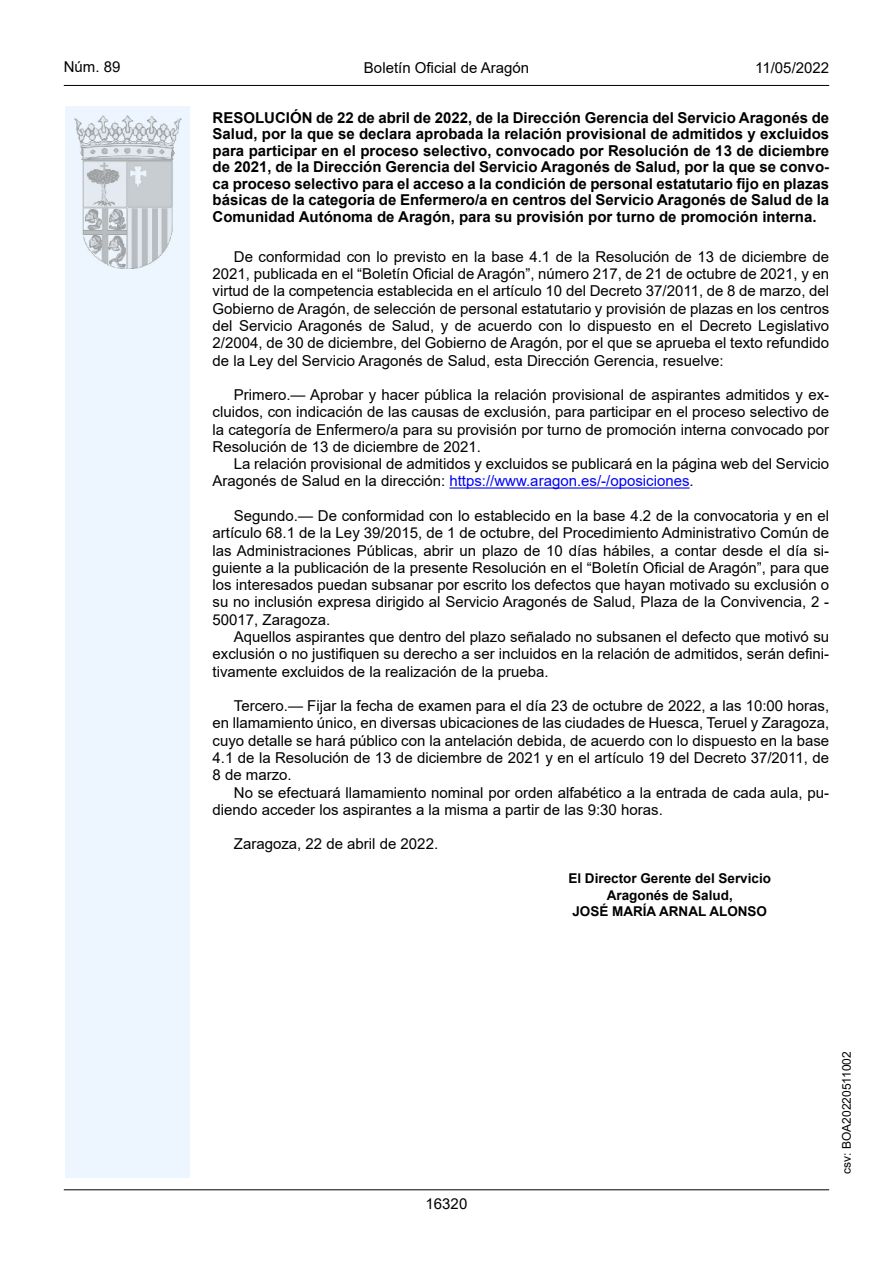
<style>
.page{position:relative;width:893px;height:1263px;background:#fff}
.page>*{position:absolute;margin:0;border:0;box-sizing:border-box;transform-origin:0 0}
.inicio_de_parrafo{font:15px/17.2px "Arial";color:#000;text-align:justify}
.Titulo_text{font:15px/16.5px "Arial Bold MT2";color:#000;text-align:justify}
.estilo_head-c{font:15px "Arial";color:#000}
.estilo_head-d{font:15px "Arial MT2";color:#000}
.estilo_head-i{font:15px "Arial MT2";color:#000}
.numero_pagina{font:15px "Arial MT2";color:#000}
.firma_der{font:13.5px "Arial Bold MT2";color:#000}
.estilo_head-i-2{font:12px "Arial MT2";color:#000}
.s1{font-family:"Arial";font-weight:700}
.s2{color:#0000fa}
.s3{font-family:"Arial MT2"}
</style>
<div class="page">
<div style="left:65px;top:106px;width:125px;height:1072px;background:#edf6fe"></div>
<img style="left:75px;top:115px;width:106px;height:153px">
<hr style="left:64px;top:85px;width:765px;height:1px;background:#000">
<hr style="left:64px;top:1189px;width:765px;height:1px;background:#000">
<hr style="left:449px;top:487px;width:241px;height:2px;background:#0000fa">
<p class="estilo_head-i" style="left:64px;top:57px;width:58px">Núm. 89</p>
<p class="estilo_head-c" style="left:364px;top:57px;width:167px">Boletín Oficial de Aragón</p>
<p class="estilo_head-d" style="left:755px;top:57px;width:75px">11/05/2022</p>
<p class="Titulo_text" style="left:213px;top:110px;width:618px">RESOLUCIÓN de 22 de abril de 2022, de la Dirección Gerencia del Servicio Aragonés de Salud, por la que se declara aprobada la relación provisional de admitidos y excluidos para participar en el proceso selectivo, convocado por Resolución de 13 de diciembre de 2021, de la Dirección Gerencia del Servicio Aragonés de Salud, por la que se convo&shy;<span class="s1">ca proceso selectivo para el acceso a la condición de personal estatutario fijo en plazas </span>básicas de la categoría de Enfermero/a en centros del Servicio Aragonés de Salud de la Comunidad Autónoma de Aragón, para su provisión por turno de promoción interna.</p>
<p class="inicio_de_parrafo" style="left:213px;top:248px;width:618px;text-indent:21px">De conformidad con lo previsto en la base 4.1 de la Resolución de 13 de diciembre de 2021, publicada en el “Boletín Oficial de Aragón”, número 217, de 21 de octubre de 2021, y en virtud de la competencia establecida en el artículo 10 del Decreto 37/2011, de 8 de marzo, del Gobierno de Aragón, de selección de personal estatutario y provisión de plazas en los centros del Servicio Aragonés de Salud, y de acuerdo con lo dispuesto en el Decreto Legislativo 2/2004, de 30 de diciembre, del Gobierno de Aragón, por el que se aprueba el texto refundido de la Ley del Servicio Aragonés de Salud, esta Dirección Gerencia, resuelve:</p>
<p class="inicio_de_parrafo" style="left:213px;top:386px;width:618px;text-indent:21px">Primero.— Aprobar y hacer pública la relación provisional de aspirantes admitidos y ex&shy;cluidos, con indicación de las causas de exclusión, para participar en el proceso selectivo de la categoría de Enfermero/a para su provisión por turno de promoción interna convocado por Resolución de 13 de diciembre de 2021.</p>
<p class="inicio_de_parrafo" style="left:213px;top:455px;width:618px;text-indent:21px">La relación provisional de admitidos y excluidos se publicará en la página web del Servicio<br>Aragonés de Salud en la dirección: <span class="s2">https://www.aragon.es/-/oposiciones</span><span class="s3">.</span></p>
<p class="inicio_de_parrafo" style="left:213px;top:507px;width:618px;text-indent:21px">Segundo.— De conformidad con lo establecido en la base 4.2 de la convocatoria y en el artículo 68.1 de la Ley 39/2015, de 1 de octubre, del Procedimiento Administrativo Común de las Administraciones Públicas, abrir un plazo de 10 días hábiles, a contar desde el día si&shy;guiente a la publicación de la presente Resolución en el “Boletín Oficial de Aragón”, para que los interesados puedan subsanar por escrito los defectos que hayan motivado su exclusión o su no inclusión expresa dirigido al Servicio Aragonés de Salud, Plaza de la Convivencia, 2 - 50017, Zaragoza.</p>
<p class="inicio_de_parrafo" style="left:213px;top:628px;width:618px;text-indent:21px">Aquellos aspirantes que dentro del plazo señalado no subsanen el defecto que motivó su exclusión o no justifiquen su derecho a ser incluidos en la relación de admitidos, serán defini&shy;tivamente excluidos de la realización de la prueba.</p>
<p class="inicio_de_parrafo" style="left:213px;top:697px;width:618px;text-indent:21px">Tercero.— Fijar la fecha de examen para el día 23 de octubre de 2022, a las 10:00 horas, en llamamiento único, en diversas ubicaciones de las ciudades de Huesca, Teruel y Zaragoza, cuyo detalle se hará público con la antelación debida, de acuerdo con lo dispuesto en la base 4.1 de la Resolución de 13 de diciembre de 2021 y en el artículo 19 del Decreto 37/2011, de 8 de marzo.</p>
<p class="inicio_de_parrafo" style="left:213px;top:783px;width:618px;text-indent:21px">No se efectuará llamamiento nominal por orden alfabético a la entrada de cada aula, pu&shy;diendo acceder los aspirantes a la misma a partir de las 9:30 horas.</p>
<p class="inicio_de_parrafo" style="left:234px;top:835px;width:206px">Zaragoza, 22 de abril de 2022.</p>
<p class="firma_der" style="left:568px;top:869px;width:204px">El Director Gerente del Servicio</p>
<p class="firma_der" style="left:607px;top:885px;width:128px">Aragonés de Salud,</p>
<p class="firma_der" style="left:572px;top:902px;width:196px">JOSÉ MARÍA ARNAL ALONSO</p>
<p class="numero_pagina" style="left:426px;top:1193px;width:43px">16320</p>
<p class="estilo_head-i-2" style="left:838px;top:1174px;width:124px;rotate:-90deg">csv: BOA20220511002</p>
</div>
